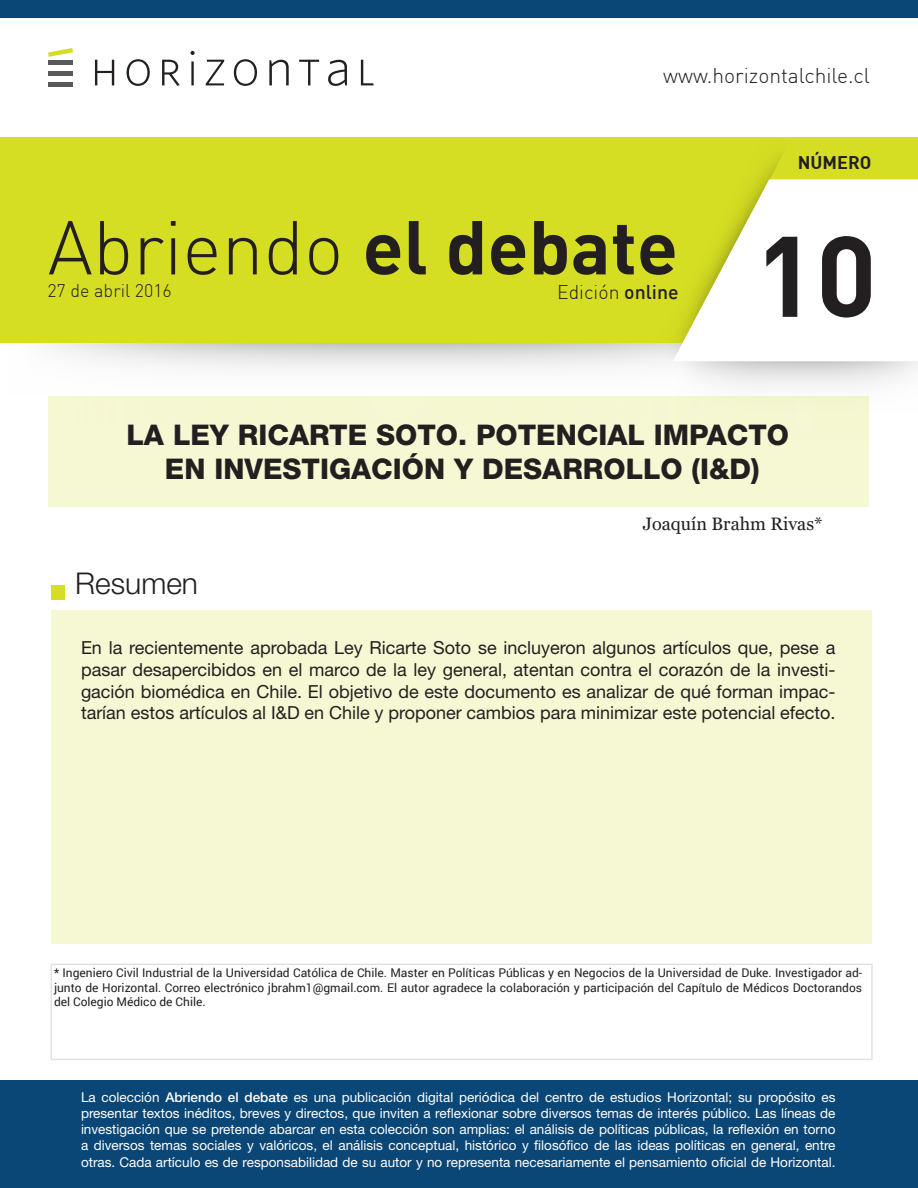
<style>
.page{position:relative;width:918px;height:1188px;background:#fff}
.page>*{position:absolute;margin:0;border:0;box-sizing:border-box;transform-origin:0 0}
.t1{font:700 112.5px "DIN";color:#231f20}
.t2{font:300 75px "DIN";color:#231f20}
.t3{font:300 30px "Helvetica Neue";color:#231f20}
.Titulo{font:800 28.5px "Helvetica Neue LT Std";color:#231f20}
.t4{font:300 21px "DIN";color:#231f20}
.t5{font:300 19.5px "DIN";color:#231f20}
.t6{font:18px/21.6px "Helvetica Neue";color:#231f20;text-align:justify}
.t7{font:18px "Georgia";color:#231f20}
.t8{font:300 18px "DIN";color:#231f20}
.t9{font:700 18px "DIN";color:#231f20}
.t10{font:13.5px/16.2px "Helvetica Neue";color:#fff;text-align:justify}
.t11{font:12px/14.4px "Roboto";color:#231f20;text-align:justify}
.s1{font-weight:700}
.s2{font-weight:500}
</style>
<div class="page">
<div style="left:0;top:0;width:918px;height:18px;background:#0a4777"></div>
<div style="left:48px;top:397px;width:821px;height:110px;background:#f6f8d3"></div>
<div style="left:51px;top:610px;width:821px;height:333px;background:#f6f8d3"></div>
<div style="left:51px;top:585px;width:14px;height:15px;background:#d6de23"></div>
<svg style="left:45px;top:343px;width:628px;height:54px"></svg>
<div style="left:0;top:137px;width:918px;height:206px;background:#d6de23"></div>
<svg style="left:639px;top:155px;width:143px;height:206px"></svg>
<svg style="left:673px;top:361px;width:245px;height:36px"></svg>
<svg style="left:673px;top:179px;width:245px;height:182px;fill:#fff"></svg>
<div style="left:0;top:1080px;width:918px;height:108px;background:#0a4777"></div>
<hr style="left:48px;top:61px;width:25px;height:4px;background:#58595b">
<svg style="left:48px;top:48px;width:25px;height:9px"></svg>
<hr style="left:48px;top:83px;width:25px;height:4px;background:#58595b">
<hr style="left:48px;top:72px;width:25px;height:4px;background:#58595b">
<svg style="left:95px;top:60px;width:19px;height:25px"></svg>
<svg style="left:127px;top:59px;width:23px;height:27px"></svg>
<svg style="left:162px;top:60px;width:18px;height:26px"></svg>
<hr style="left:191px;top:61px;width:3px;height:24px;background:#231f20">
<svg style="left:190px;top:51px;width:5px;height:4px"></svg>
<svg style="left:206px;top:60px;width:18px;height:25px"></svg>
<svg style="left:234px;top:59px;width:23px;height:27px"></svg>
<svg style="left:269px;top:60px;width:20px;height:25px"></svg>
<svg style="left:299px;top:60px;width:20px;height:25px"></svg>
<svg style="left:328px;top:60px;width:19px;height:26px"></svg>
<svg style="left:361px;top:60px;width:13px;height:25px"></svg>
<p class="t4" style="left:663px;top:63px;width:208px">www.horizontalchile.cl</p>
<p class="t2" style="left:48px;top:201px;width:632px">Abriendo <span class="s1">el debate</span></p>
<p class="t8" style="left:47px;top:279px;width:126px">27 de abril 2016</p>
<p class="t5" style="left:557px;top:280px;width:123px">Edición <span class="s2">online</span></p>
<p class="t9" style="left:798px;top:151px;width:75px">NÚMERO</p>
<p class="t1" style="left:755px;top:203px;width:124px">10</p>
<p class="Titulo" style="left:127px;top:418px;width:664px">LA LEY RICARTE SOTO. POTENCIAL IMPACTO</p>
<p class="Titulo" style="left:165px;top:452px;width:596px">EN INVESTIGACIÓN Y DESARROLLO (I&amp;D)</p>
<p class="t7" style="left:643px;top:513px;width:181px">Joaquín Brahm Rivas*</p>
<p class="t3" style="left:75px;top:559px;width:124px">Resumen</p>
<p class="t6" style="left:81px;top:638px;width:756px">En la recientemente aprobada Ley Ricarte Soto se incluyeron algunos artículos que, pese a pasar desapercibidos en el marco de la ley general, atentan contra el corazón de la investi&shy;gación biomédica en Chile. El objetivo de este documento es analizar de qué forman impac&shy;tarían estos artículos al I&amp;D en Chile y proponer cambios para minimizar este potencial efecto.</p>
<p class="t11" style="left:54px;top:965px;width:810px">* Ingeniero Civil Industrial de la Universidad Católica de Chile. Master en Políticas Públicas y en Negocios de la Universidad de Duke. Investigador ad&shy;junto de Horizontal. Correo electrónico jbrahm1@gmail.com. El autor agradece la colaboración y participación del Capítulo de Médicos Doctorandos del Colegio Médico de Chile.</p>
<p class="t10" style="left:81px;top:1090px;width:756px">La colección <span class="s2">Abriendo el debate</span> es una publicación digital periódica del centro de estudios Horizontal; su propósito es presentar textos inéditos, breves y directos, que inviten a reflexionar sobre diversos temas de interés público. Las líneas de investigación que se pretende abarcar en esta colección son amplias: el análisis de políticas públicas, la reflexión en torno a diversos temas sociales y valóricos, el análisis conceptual, histórico y filosófico de las ideas políticas en general, entre otras. Cada artículo es de responsabilidad de su autor y no representa necesariamente el pensamiento oficial de Horizontal.</p>
</div>
